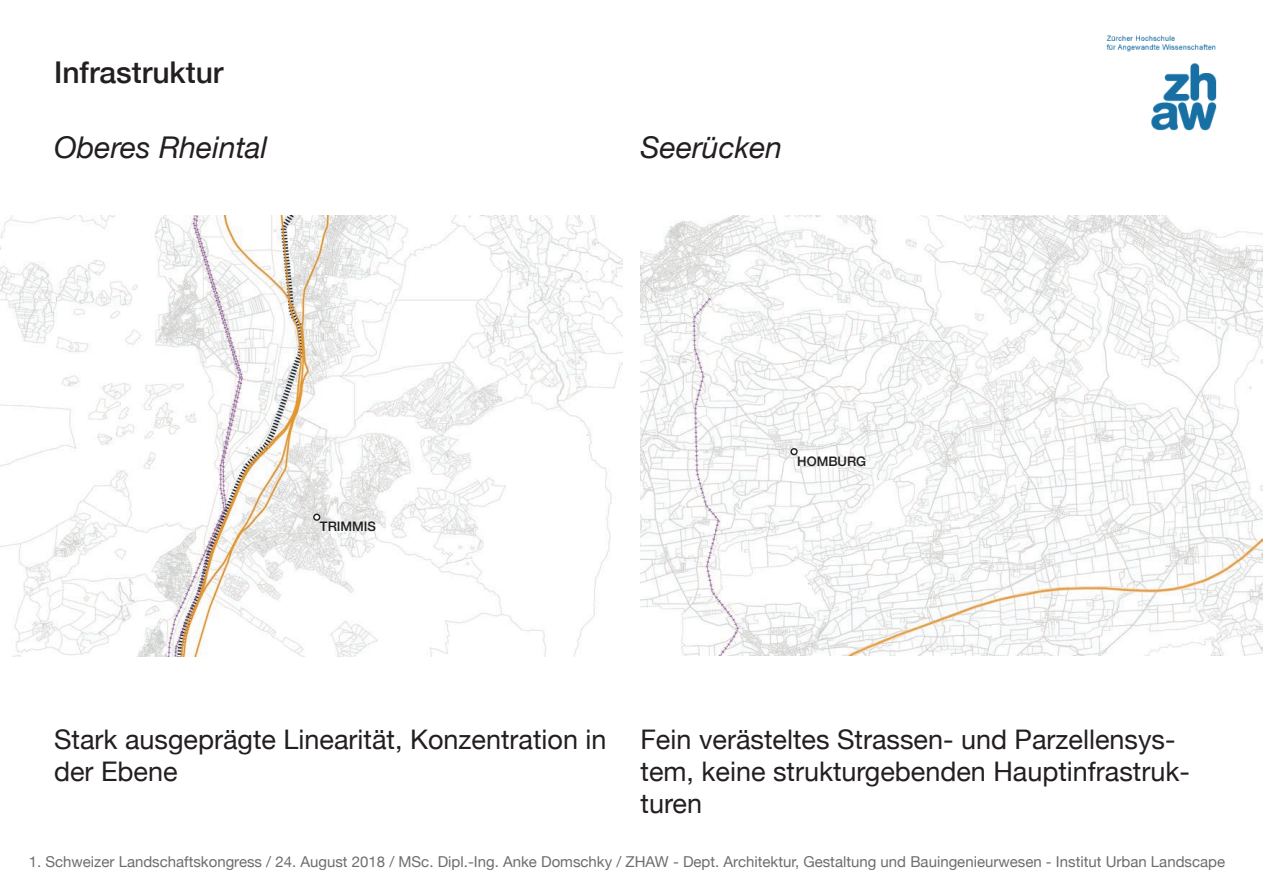
<style>
.page{position:relative;width:1263px;height:893px;background:#fff}
.page>*{position:absolute;margin:0;border:0;box-sizing:border-box;transform-origin:0 0}
.t1{font:italic 30px "Helvetica Neue";color:#231f20}
.t2{font:500 30px "Helvetica Neue";color:#231f20}
.t3{font:27px/32.4px "Helvetica Neue";color:#231f20}
.t4{font:15px "Helvetica Neue";color:#6c6d70}
.t5{font:500 13.2px "Helvetica Neue";color:#231f20}
</style>
<div class="page">
<img style="left:1106px;top:35px;width:111px;height:96px">
<img style="left:0;top:216px;width:622px;height:440px">
<img style="left:640px;top:216px;width:622px;height:439px">
<svg style="left:313px;top:514px;width:7px;height:7px"></svg>
<svg style="left:315px;top:515px;width:4px;height:4px"></svg>
<svg style="left:790px;top:448px;width:8px;height:7px"></svg>
<svg style="left:792px;top:449px;width:4px;height:5px"></svg>
<h1 class="t2" style="left:54px;top:48px;width:171px">Infrastruktur</h1>
<h1 class="t1" style="left:54px;top:126px;width:215px">Oberes Rheintal</h1>
<h1 class="t1" style="left:640px;top:126px;width:143px">Seerücken</h1>
<p class="t5" style="left:320px;top:516px;width:58px">TRIMMIS</p>
<p class="t5" style="left:797px;top:451px;width:71px">HOMBURG</p>
<h2 class="t3" style="left:54px;top:724px;width:554px">Stark ausgeprägte Linearität, Konzentration in der Ebene</h2>
<h2 class="t3" style="left:640px;top:724px;width:551px">Fein verästeltes Strassen- und Parzellensys&shy;tem, keine strukturgebenden Hauptinfrastruk&shy;turen</h2>
<p class="t4" style="left:29px;top:851px;width:1198px">1. Schweizer Landschaftskongress / 24. August 2018 / MSc. Dipl.-Ing. Anke Domschky / ZHAW - Dept. Architektur, Gestaltung und Bauingenieurwesen - Institut Urban Landscape</p>
</div>
